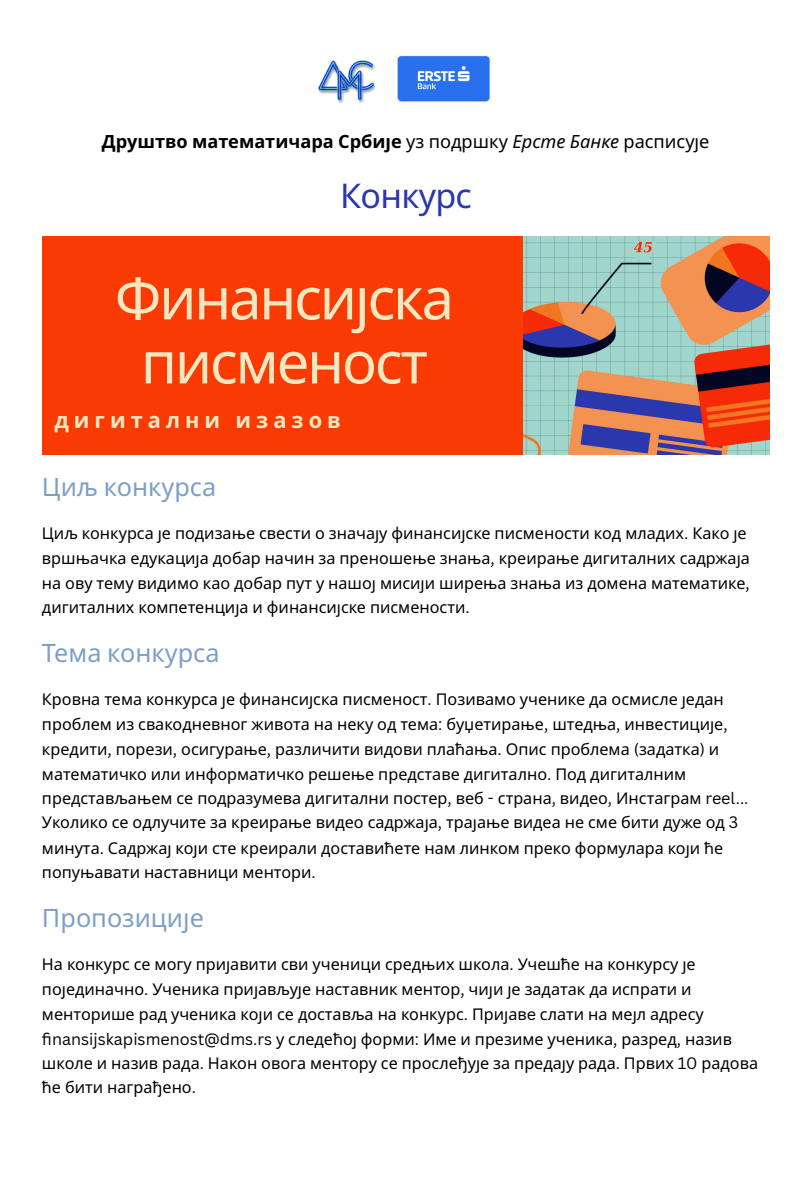
<style>
.page{position:relative;width:810px;height:1181px;background:#fff}
.page>*{position:absolute;margin:0;border:0;box-sizing:border-box;transform-origin:0 0}
.t1{font:58.2px "Noto Sans";letter-spacing:-.04em;color:#f7e7c1}
.t2{font:34.05px "Noto Sans";letter-spacing:-.02em;color:#2b38ad}
.t3{font:25.2px "Noto Sans";color:#7e9fc5}
.t4{font:700 21.75px "Noto Sans";letter-spacing:.23em;color:#f7e7c1}
.t5{font:700 18.15px "Noto Sans";color:#000}
.t6{font:16.2px/24.6px "Noto Sans";color:#000}
.s1{font-weight:400}
.s2{font-weight:400;font-style:italic}
.s3{font-family:"Canva Sans"}
</style>
<div class="page">
<img style="left:318px;top:56px;width:172px;height:47px">
<div style="left:42px;top:236px;width:727px;height:218px;background:#fa3a03"></div>
<img style="left:524px;top:236px;width:245px;height:218px">
<p class="t5" style="left:102px;top:129px;width:609px">Друштво математичара Србије <span class="s1">уз подршку</span> <span class="s2">Ерсте Банке</span> <span class="s1">расписује</span></p>
<p class="t2" style="left:340px;top:171px;width:133px">Конкурс</p>
<p class="t1" style="left:115px;top:257px;width:341px">Финансијска</p>
<p class="t1" style="left:141px;top:321px;width:289px">писменост</p>
<p class="t4" style="left:54px;top:404px;width:288px">дигитални изазов</p>
<p class="t3" style="left:42px;top:469px;width:176px">Циљ конкурса</p>
<p class="t6" style="left:42px;top:521px;width:709px">Циљ конкурса је подизање свести о значају финансијске писмености код младих<span class="s3">.</span> Како је вршњачка едукација добар начин за преношење знања<span class="s3">,</span> креирање дигиталних садржаја на ову тему видимо као добар пут у нашој мисији ширења знања из домена математике<span class="s3">, </span>дигиталних компетенција и финансијске писмености<span class="s3">.</span></p>
<p class="t3" style="left:42px;top:634px;width:179px">Тема конкурса</p>
<p class="t6" style="left:42px;top:686px;width:708px">Кровна тема конкурса је финансијска писменост<span class="s3">.</span> Позивамо ученике да осмисле један проблем из свакодневног живота на неку од тема<span class="s3">:</span> буџетирање<span class="s3">,</span> штедња<span class="s3">,</span> инвестиције<span class="s3">, </span>кредити<span class="s3">,</span> порези<span class="s3">,</span> осигурање<span class="s3">,</span> различити видови плаћања<span class="s3">.</span> Опис проблема <span class="s3">(</span>задатка<span class="s3">)</span> и математичко или информатичко решење представе дигитално<span class="s3">.</span> Под дигиталним представљањем се подразумева дигитални постер<span class="s3">,</span> веб <span class="s3">-</span> страна<span class="s3">,</span> видео<span class="s3">,</span> Инстаграм <span class="s3">reel...<br></span>Уколико се одлучите за креирање видео садржаја<span class="s3">,</span> трајање видеа не сме бити дуже од <span class="s3">3 </span>минута<span class="s3">.</span> Садржај који сте креирали доставићете нам линком преко формулара који ће попуњавати наставници ментори<span class="s3">.</span></p>
<p class="t3" style="left:42px;top:899px;width:163px">Пропозиције</p>
<p class="t6" style="left:42px;top:951px;width:718px">На конкурс се могу пријавити сви ученици средњих школа<span class="s3">.</span> Учешће на конкурсу је појединачно<span class="s3">.</span> Ученика пријављује наставник ментор<span class="s3">,</span> чији је задатак да испрати и менторише рад ученика који се доставља на конкурс<span class="s3">.</span> Пријав<span class="s3">e</span> слати на мејл адресу<br><span class="s3">fi nansijskapismenost@dms.rs</span> у следећој форми<span class="s3">:</span> Име и презиме ученика<span class="s3">,</span> разред<span class="s3">,</span> назив школе и назив рада<span class="s3">.</span> Након овога ментору се прослеђује за предају рада<span class="s3">.</span> Првих <span class="s3">10</span> радова ће бити награђено<span class="s3">.</span></p>
</div>
